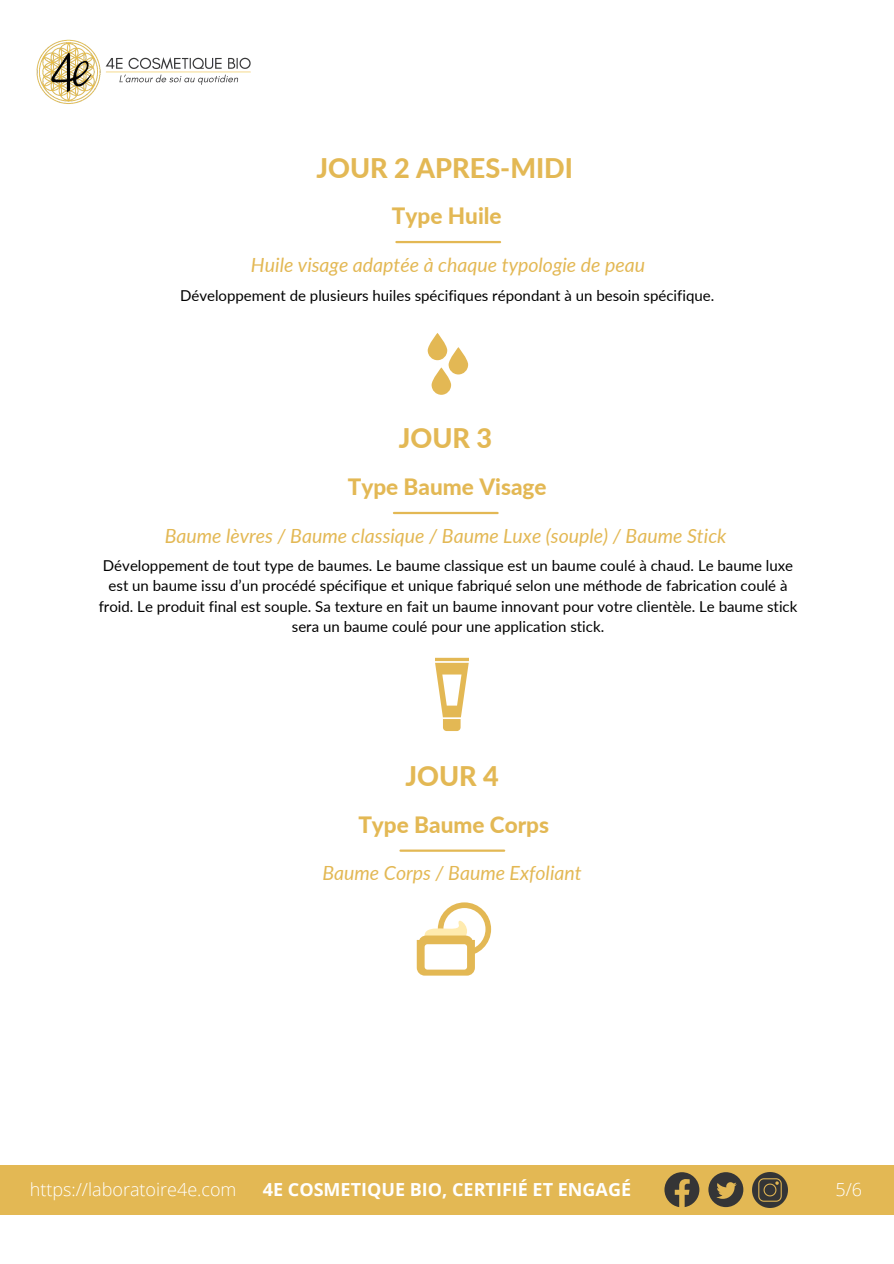
<style>
.page{position:relative;width:894px;height:1264px;background:#fff}
.page>*{position:absolute;margin:0;border:0;box-sizing:border-box;transform-origin:0 0}
.t1{font:800 27px "Lato";color:#e3b854}
.t2{font:800 22.5px "Lato";color:#e3b854}
.t3{font:italic 19.5px "Lato";color:#e3b854}
.t4{font:700 18px "Open Sans";color:#fff}
.t5{font:300 18px "Open Sans";color:#fff}
.t6{font:15px/20.2px "Lato";color:#000;text-align:center}
</style>
<div class="page">
<img style="left:36px;top:39px;width:215px;height:65px">
<div style="left:0;top:1165px;width:893px;height:49px;background:#e3b854"></div>
<svg style="left:664px;top:1172px;width:35px;height:35px"></svg>
<svg style="left:708px;top:1172px;width:35px;height:35px"></svg>
<img style="left:752px;top:1172px;width:35px;height:35px">
<hr style="left:396px;top:241px;width:104px;height:2px;background:#e3b854">
<hr style="left:394px;top:512px;width:103px;height:2px;background:#e3b854">
<hr style="left:400px;top:849px;width:104px;height:2px;background:#e3b854">
<svg style="left:448px;top:347px;width:20px;height:27px"></svg>
<svg style="left:431px;top:367px;width:20px;height:28px"></svg>
<svg style="left:427px;top:333px;width:20px;height:27px"></svg>
<svg style="left:437px;top:902px;width:54px;height:53px"></svg>
<div style="left:443px;top:908px;width:42px;height:42px;background:#fff;border-radius:50%"></div>
<svg style="left:416px;top:914px;width:59px;height:61px"></svg>
<div style="left:424px;top:944px;width:43px;height:25px;background:#fff;border-radius:3px"></div>
<svg style="left:435px;top:657px;width:33px;height:74px"></svg>
<p class="t1" style="left:316px;top:151px;width:258px">JOUR 2 APRES-MIDI</p>
<p class="t2" style="left:392px;top:202px;width:111px">Type Huile</p>
<p class="t3" style="left:251px;top:252px;width:395px">Huile visage adaptée à chaque typologie de peau</p>
<p class="t6" style="left:180px;top:285px;width:535px">Développement de plusieurs huiles spécifiques répondant à un besoin spécifique.</p>
<p class="t1" style="left:399px;top:422px;width:95px">JOUR 3</p>
<p class="t2" style="left:347px;top:473px;width:200px">Type Baume Visage</p>
<p class="t3" style="left:165px;top:523px;width:563px">Baume lèvres / Baume classique / Baume Luxe (souple) / Baume Stick</p>
<p class="t6" style="left:99px;top:555px;width:700px">Développement de tout type de baumes. Le baume classique est un baume coulé à chaud. Le baume luxe est un baume issu d’un procédé spécifique et unique fabriqué selon une méthode de fabrication coulé à froid. Le produit final est souple. Sa texture en fait un baume innovant pour votre clientèle. Le baume stick sera un baume coulé pour une application stick.</p>
<p class="t1" style="left:405px;top:759px;width:95px">JOUR 4</p>
<p class="t2" style="left:358px;top:810px;width:192px">Type Baume Corps</p>
<p class="t3" style="left:322px;top:861px;width:261px">Baume Corps / Baume Exfoliant</p>
<p class="t5" style="left:30px;top:1177px;width:208px">https://laboratoire4e.com</p>
<p class="t4" style="left:263px;top:1177px;width:370px">4E COSMETIQUE BIO, CERTIFIÉ ET ENGAGÉ</p>
<p class="t5" style="left:835px;top:1177px;width:28px">5/6</p>
</div>
